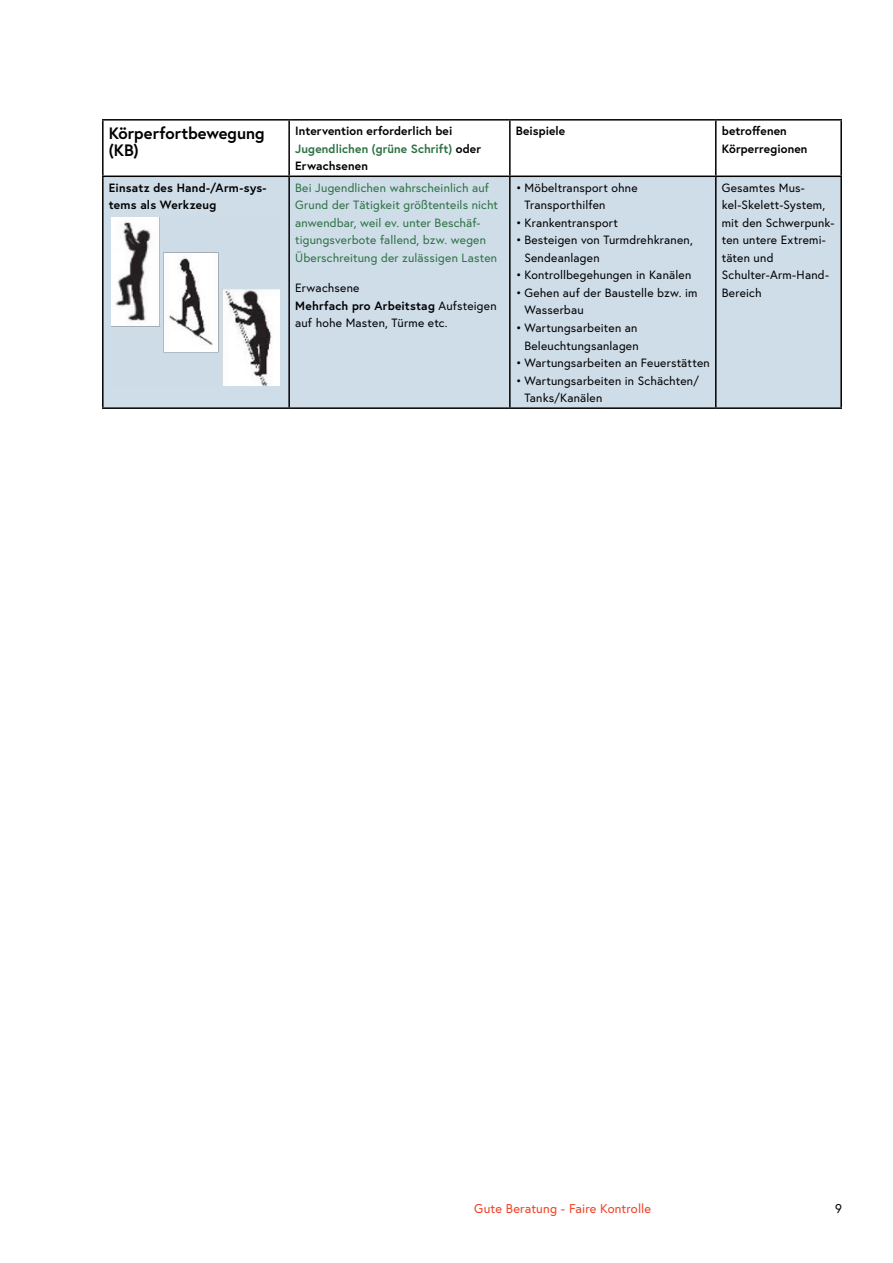
<style>
.page{position:relative;width:893px;height:1263px;background:#fff}
.page>*{position:absolute;margin:0;border:0;box-sizing:border-box;transform-origin:0 0}
.th_Tabellenkopf{font:700 16.5px/17.5px "Europa Austria";color:#000}
.t1{font:12.75px "Europa Austria";letter-spacing:.01em;color:#ef4123}
.t2{font:12.75px "Europa Austria";color:#000}
.Tabelle_Aufzählung_punkt{font:12px/17.5px "Europa Austria";letter-spacing:.015em;color:#000}
.td_Tabellentext{font:12px/17.5px "Europa Austria";letter-spacing:.015em;color:#000}
.td_Tabellentext-2{font:12px/17.5px "Europa Austria";letter-spacing:.015em;color:#2c7142}
.th_Tabellenkopf-2{font:700 12px/17.5px "Europa Austria";letter-spacing:.01em;color:#000}
.td_Tabellentext-3{font:700 12px/17.5px "Europa Austria";letter-spacing:.02em;color:#000}
.s1{color:#2c7142}
.s2{font-weight:700}
</style>
<div class="page">
<div style="left:104px;top:177px;width:736px;height:230px;background:#cfdde9"></div>
<hr style="left:102px;top:119px;width:187px;height:2px;background:#000">
<hr style="left:102px;top:121px;width:2px;height:55px;background:#000">
<hr style="left:289px;top:119px;width:221px;height:2px;background:#000">
<hr style="left:288px;top:121px;width:2px;height:55px;background:#000">
<hr style="left:510px;top:119px;width:206px;height:2px;background:#000">
<hr style="left:509px;top:121px;width:2px;height:55px;background:#000">
<hr style="left:716px;top:119px;width:126px;height:2px;background:#000">
<hr style="left:715px;top:121px;width:1px;height:55px;background:#000">
<hr style="left:840px;top:121px;width:2px;height:55px;background:#000">
<hr style="left:102px;top:176px;width:187px;height:1px;background:#000">
<hr style="left:102px;top:177px;width:2px;height:230px;background:#000">
<hr style="left:289px;top:176px;width:221px;height:1px;background:#000">
<hr style="left:288px;top:177px;width:2px;height:230px;background:#000">
<hr style="left:510px;top:176px;width:206px;height:1px;background:#000">
<hr style="left:509px;top:177px;width:2px;height:230px;background:#000">
<hr style="left:716px;top:176px;width:126px;height:1px;background:#000">
<hr style="left:715px;top:177px;width:1px;height:230px;background:#000">
<hr style="left:840px;top:177px;width:2px;height:230px;background:#000">
<hr style="left:102px;top:407px;width:187px;height:2px;background:#000">
<hr style="left:289px;top:407px;width:221px;height:2px;background:#000">
<hr style="left:510px;top:407px;width:206px;height:2px;background:#000">
<hr style="left:716px;top:407px;width:126px;height:2px;background:#000">
<img style="left:112px;top:217px;width:168px;height:168px">
<p class="th_Tabellenkopf" style="left:109px;top:124px;width:157px">Körperfortbewegung (KB)</p>
<p class="th_Tabellenkopf-2" style="left:295px;top:122px;width:187px">Intervention erforderlich bei<br><span class="s1">Jugendlichen (grüne Schrift)</span> oder<br>Erwachsenen</p>
<p class="th_Tabellenkopf-2" style="left:516px;top:122px;width:51px">Beispiele</p>
<p class="th_Tabellenkopf-2" style="left:722px;top:122px;width:87px">betroffenen<br>Körperregionen</p>
<p class="td_Tabellentext-3" style="left:109px;top:178px;width:159px">Einsatz des Hand-/Arm-sys&shy;tems als Werkzeug</p>
<p class="td_Tabellentext-2" style="left:295px;top:178px;width:204px">Bei Jugendlichen wahrscheinlich auf Grund der Tätigkeit größtenteils nicht anwendbar, weil ev. unter Beschäf&shy;tigungsverbote fallend, bzw. wegen Überschreitung der zulässigen Lasten</p>
<p class="td_Tabellentext" style="left:295px;top:279px;width:66px">Erwachsene</p>
<p class="td_Tabellentext" style="left:295px;top:296px;width:203px"><span class="s2">Mehrfach pro Arbeitstag</span> Aufsteigen auf hohe Masten, Türme etc.</p>
<p class="Tabelle_Aufzählung_punkt" style="left:524px;top:178px;width:115px;text-indent:-9px">• Möbeltransport ohne<br>Transporthilfen</p>
<p class="Tabelle_Aufzählung_punkt" style="left:516px;top:214px;width:104px">• Krankentransport</p>
<p class="Tabelle_Aufzählung_punkt" style="left:524px;top:231px;width:170px;text-indent:-9px">• Besteigen von Turmdrehkranen,<br>Sendeanlagen</p>
<p class="Tabelle_Aufzählung_punkt" style="left:516px;top:266px;width:177px">• Kontrollbegehungen in Kanälen</p>
<p class="Tabelle_Aufzählung_punkt" style="left:524px;top:284px;width:175px;text-indent:-9px">• Gehen auf der Baustelle bzw. im<br>Wasserbau</p>
<p class="Tabelle_Aufzählung_punkt" style="left:516px;top:319px;width:124px;text-align:right">• Wartungsarbeiten an<br>Beleuchtungsanlagen</p>
<p class="Tabelle_Aufzählung_punkt" style="left:516px;top:354px;width:195px">• Wartungsarbeiten an Feuerstätten</p>
<p class="Tabelle_Aufzählung_punkt" style="left:524px;top:371px;width:176px;text-indent:-9px">• Wartungsarbeiten in Schächten/<br>Tanks/Kanälen</p>
<p class="td_Tabellentext" style="left:722px;top:178px;width:114px">Gesamtes Mus&shy;kel-Skelett-System, mit den Schwerpunk&shy;ten untere Extremi&shy;täten und<br>Schulter-Arm-Hand-<br>Bereich</p>
<p class="t1" style="left:474px;top:1200px;width:178px">Gute Beratung - Faire Kontrolle</p>
<p class="t2" style="left:835px;top:1200px;width:8px">9</p>
</div>
